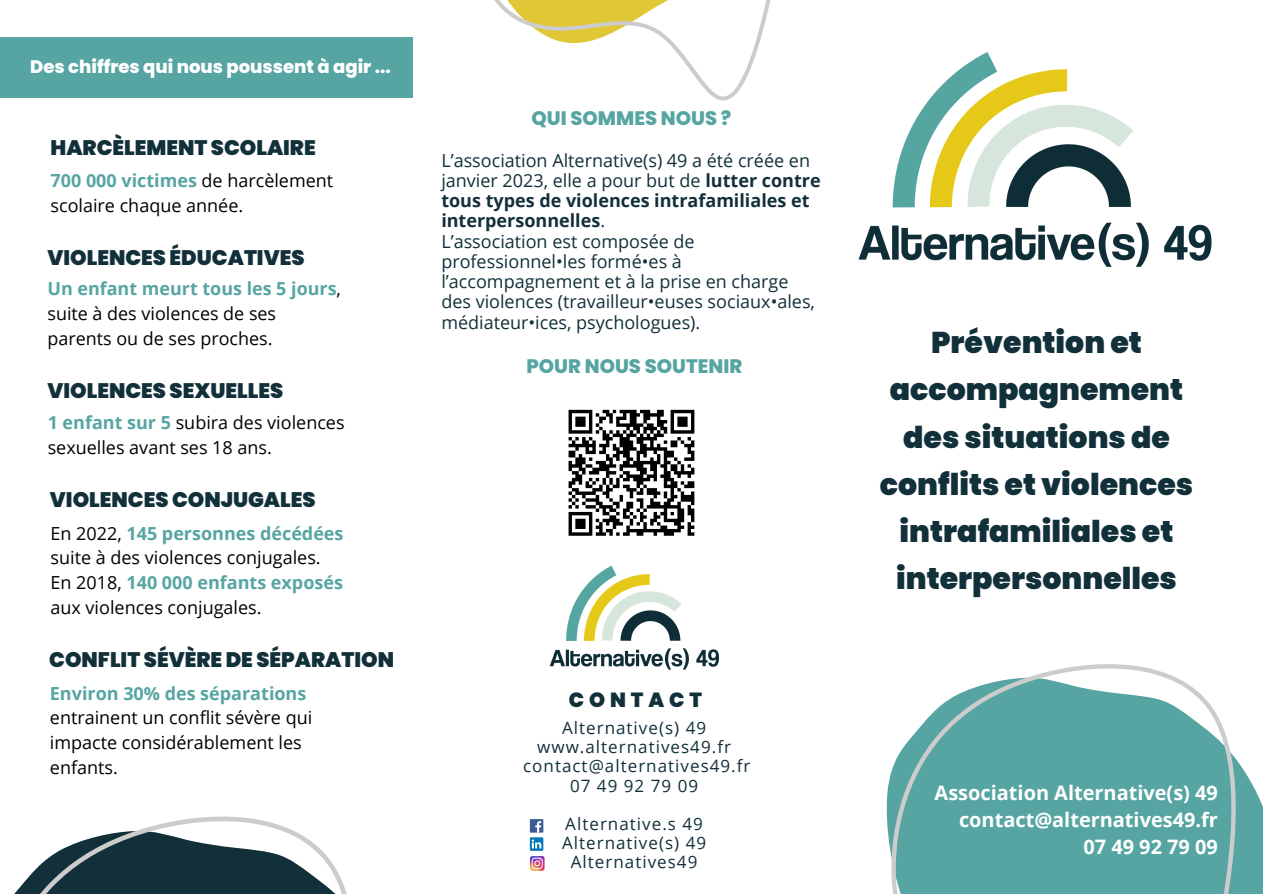
<style>
.page{position:relative;width:1263px;height:894px;background:#fff}
.page>*{position:absolute;margin:0;border:0;box-sizing:border-box;transform-origin:0 0}
.t1{font:900 30px/47.2px "Poppins";color:#12303a;text-align:center}
.t2{font:900 21px "Poppins";color:#12303a}
.t3{font:900 20.4px "Poppins";letter-spacing:.24em;color:#12303a}
.t4{font:700 19.95px/27px "Open Sans";color:#fff;text-align:right}
.t5{font:800 19.5px "Poppins";color:#56a5a2}
.t6{font:18px/24.8px "Open Sans";color:#000}
.t7{font:18px/20.2px "Open Sans";color:#12303a}
.t8{font:800 18px "Poppins";color:#fff}
.t9{font:16.95px "Open Sans";letter-spacing:.06em;color:#12303a}
.s1{font-weight:700;color:#56a5a2}
.s2{font-weight:700}
</style>
<div class="page">
<div style="left:0;top:37px;width:413px;height:60px;background:#56a5a2"></div>
<img style="left:549px;top:565px;width:171px;height:105px">
<img style="left:858px;top:52px;width:354px;height:215px">
<svg style="left:886px;top:760px;width:377px;height:133px;fill:#56a5a2"></svg>
<svg style="left:891px;top:664px;width:346px;height:229px;fill:#56a5a2"></svg>
<svg style="left:494px;top:0;width:277px;height:101px"></svg>
<svg style="left:15px;top:816px;width:332px;height:77px"></svg>
<div style="left:530px;top:818px;width:13px;height:14px;background:#536ca3"></div>
<svg style="left:530px;top:820px;width:13px;height:30px"></svg>
<svg style="left:568px;top:409px;width:127px;height:127px"></svg>
<img style="left:530px;top:856px;width:14px;height:14px">
<p class="t8" style="left:30px;top:54px;width:362px">Des chiffres qui nous poussent à agir ...</p>
<h2 class="t2" style="left:51px;top:133px;width:267px">HARCÈLEMENT SCOLAIRE</h2>
<p class="t6" style="left:51px;top:167px;width:284px"><span class="s1">700 000 victimes</span> de harcèlement scolaire chaque année.</p>
<p class="t2" style="left:47px;top:243px;width:258px">VIOLENCES ÉDUCATIVES</p>
<p class="t6" style="left:47px;top:276px;width:295px"><span class="s1">Un enfant meurt tous les 5 jours</span>, suite à des violences de ses parents ou de ses proches.</p>
<h4 class="t2" style="left:48px;top:376px;width:237px">VIOLENCES SEXUELLES</h4>
<p class="t6" style="left:48px;top:409px;width:298px"><span class="s1">1 enfant sur 5</span> subira des violences sexuelles avant ses 18 ans.</p>
<p class="t2" style="left:50px;top:485px;width:267px">VIOLENCES CONJUGALES</p>
<p class="t6" style="left:51px;top:520px;width:294px">En 2022, <span class="s1">145 personnes décédées </span>suite à des violences conjugales.</p>
<p class="t6" style="left:51px;top:569px;width:294px">En 2018, <span class="s1">140 000 enfants exposés </span>aux violences conjugales.</p>
<p class="t2" style="left:49px;top:645px;width:346px">CONFLIT SÉVÈRE DE SÉPARATION</p>
<p class="t6" style="left:50px;top:680px;width:264px"><span class="s1">Environ 30% des séparations </span>entrainent un conflit sévère qui impacte considérablement les enfants.</p>
<p class="t5" style="left:532px;top:104px;width:201px">QUI SOMMES NOUS ?</p>
<p class="t7" style="left:441px;top:149px;width:381px">L’association Alternative(s) 49 a été créée en janvier 2023, elle a pour but de <span class="s2">lutter contre tous types de violences intrafamiliales et interpersonnelles</span>.<br>L’association est composée de professionnel•les formé•es à l’accompagnement et à la prise en charge des violences (travailleur•euses sociaux•ales, médiateur•ices, psychologues).</p>
<p class="t5" style="left:526px;top:353px;width:217px">POUR NOUS SOUTENIR</p>
<p class="t3" style="left:569px;top:685px;width:135px">CONTACT</p>
<h2 class="t9" style="left:562px;top:715px;width:146px">Alternative(s) 49</h2>
<p class="t9" style="left:537px;top:735px;width:195px">www.alternatives49.fr</p>
<h2 class="t9" style="left:523px;top:754px;width:229px">contact@alternatives49.fr</h2>
<p class="t9" style="left:570px;top:773px;width:130px">07 49 92 79 09</p>
<h2 class="t9" style="left:565px;top:811px;width:139px">Alternative.s 49</h2>
<p class="t9" style="left:562px;top:830px;width:146px">Alternative(s) 49</p>
<p class="t9" style="left:571px;top:849px;width:128px">Alternatives49</p>
<p class="t1" style="left:880px;top:319px;width:315px">Prévention et accompagnement des situations de conflits et violences intrafamiliales et interpersonnelles</p>
<p class="t4" style="left:935px;top:778px;width:285px">Association Alternative(s) 49 contact@alternatives49.fr<br>07 49 92 79 09</p>
</div>
